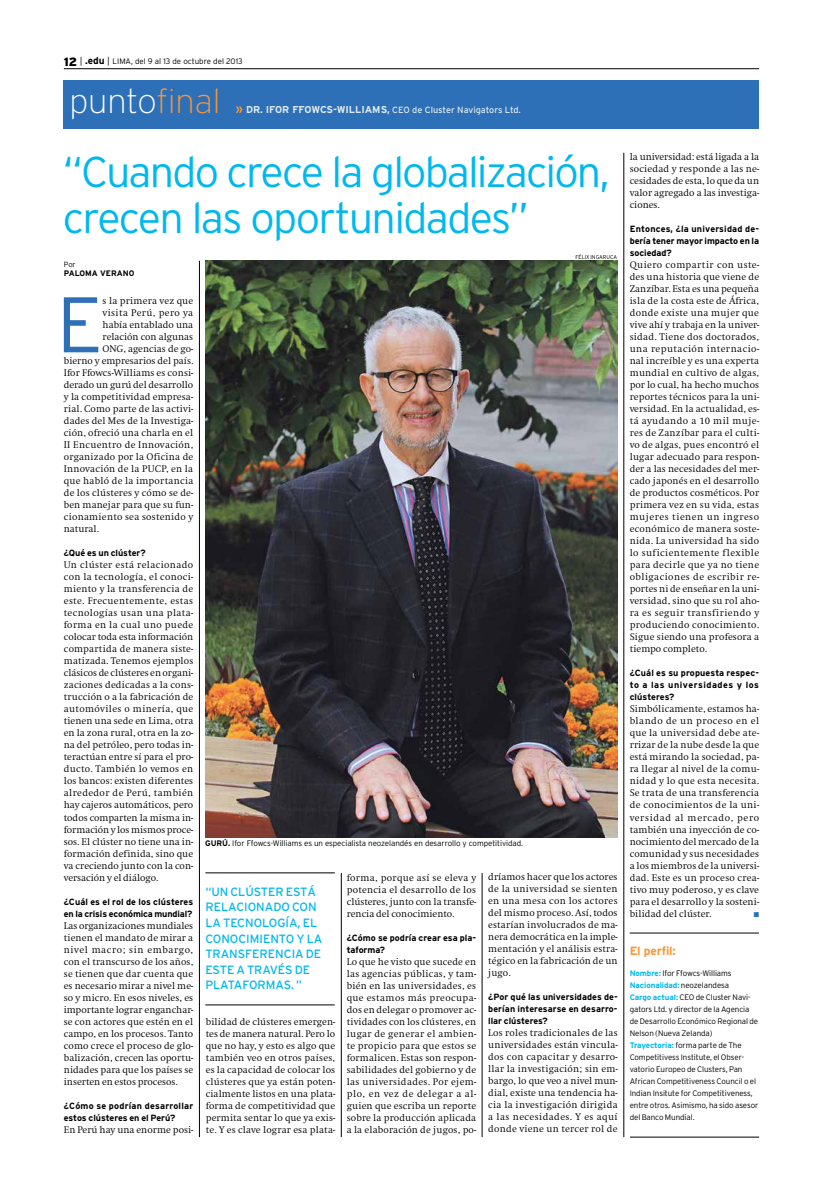
<style>
.page{position:relative;width:823px;height:1191px;background:#fff}
.page>*{position:absolute;margin:0;border:0;box-sizing:border-box;transform-origin:0 0}
.t1{font:300 78.6px "Interstate";color:#2d70b7}
.t2{font:300 43px/45.6px "Interstate";letter-spacing:-.045em;color:#00b8ed}
.t3{font:200 34px "Interstate";color:#fff}
.t4{font:12px/15.6px "Interstate";letter-spacing:-.005em;color:#00b8ed}
.t5{font:700 12px "Interstate";color:#fa9636}
.t6{font:300 10px/12px "Swift EF";letter-spacing:.01em;color:#000;text-align:justify}
.t7{font:700 10px "Interstate";color:#dfeaef}
.t8{font:300 10px "Swift EF";letter-spacing:.03em;color:#000}
.t9{font:300 10px "Swift EF";letter-spacing:.035em;color:#000}
.t10{font:700 9px/12px "Interstate";letter-spacing:.005em;color:#000;text-align:justify}
.t11{font:700 9px/12px "Interstate";letter-spacing:-.015em;color:#000}
.t12{font:700 9px/12px "Interstate";letter-spacing:.025em;color:#000}
.t13{font:9px "Interstate";color:#dfeaef}
.t14{font:300 8px/12px "Interstate";letter-spacing:-.01em;color:#000}
.t15{font:700 8px "Interstate";color:#000}
.t16{font:300 7.5px "Interstate";color:#000}
.t17{font:7px "Zapf Dingbats";color:#2d70b7}
.t18{font:300 5.5px "Interstate";color:#000}
.s1{font-weight:900;font-size:12px}
.s2{font-size:9px}
.s3{font-weight:700;font-size:10px}
.s4{color:#fa9636}
.s5{font-weight:400;font-size:9px}
.s6{font-weight:700}
.s7{font-weight:700;color:#00b8ed}
</style>
<div class="page">
<img style="left:205px;top:261px;width:411px;height:576px">
<hr style="left:64px;top:69px;width:694px;height:1px;background:#000">
<hr style="left:623px;top:153px;width:1px;height:984px;background:#000">
<hr style="left:341px;top:873px;width:1px;height:264px;background:#000">
<hr style="left:481px;top:873px;width:1px;height:264px;background:#000">
<hr style="left:199px;top:261px;width:1px;height:876px;background:#000">
<hr style="left:205px;top:872px;width:129px;height:1px;background:#000">
<hr style="left:205px;top:1004px;width:129px;height:1px;background:#000">
<div style="left:63px;top:81px;width:695px;height:48px;background:#2d70b7"></div>
<hr style="left:629px;top:933px;width:129px;height:1px;background:#000">
<hr style="left:629px;top:1137px;width:129px;height:1px;background:#000">
<svg style="left:236px;top:106px;width:6px;height:7px"></svg>
<p class="t14" style="left:64px;top:55px;width:180px"><span class="s1">12</span> <span class="s2">|</span> <span class="s3">.edu</span> <span class="s2">|</span> LIMA, del 9 al 13 de octubre del 2013</p>
<p class="t3" style="left:69px;top:83px;width:153px">punto<span class="s4">final</span></p>
<p class="t7" style="left:246px;top:104px;width:153px">DR. IFOR FFOWCS-WILLIAM S, <span class="s5">CEO</span></p>
<p class="t13" style="left:412px;top:105px;width:110px">DE CLUSTER NAVIGATORS LTD.</p>
<p class="t2" style="left:63px;top:149px;width:548px">“Cuando crece la globalización, crecen las oportunidades”</p>
<p class="t16" style="left:64px;top:260px;width:13px">Por</p>
<p class="t15" style="left:64px;top:268px;width:72px">Paloma Verano</p>
<p class="t1" style="left:57px;top:280px;width:48px">E</p>
<p class="t6" style="left:102px;top:295px;width:92px">s la primera vez que</p>
<p class="t9" style="left:102px;top:308px;width:92px">visita Perú, pero ya</p>
<p class="t6" style="left:102px;top:319px;width:92px">había entablado una</p>
<p class="t6" style="left:102px;top:331px;width:92px">relación con algunas</p>
<p class="t6" style="left:102px;top:343px;width:92px">ONG, agencias de go-</p>
<p class="t6" style="left:64px;top:355px;width:131px">bierno y empresarios del país.</p>
<p class="t6" style="left:64px;top:367px;width:131px">Ifor Ffowcs-Williams es consi-</p>
<p class="t6" style="left:64px;top:379px;width:131px">derado un gurú del desarrollo</p>
<p class="t6" style="left:64px;top:391px;width:131px">y la competitividad empresa-</p>
<p class="t6" style="left:64px;top:403px;width:131px">rial. Como parte de las activi-</p>
<p class="t6" style="left:64px;top:415px;width:131px">dades del Mes de la Investiga-</p>
<p class="t6" style="left:64px;top:427px;width:131px">ción, ofreció una charla en el</p>
<p class="t8" style="left:64px;top:440px;width:131px">II Encuentro de Innovación,</p>
<p class="t6" style="left:64px;top:451px;width:131px">organizado por la Oficina de</p>
<p class="t6" style="left:64px;top:463px;width:131px">Innovación de la PUCP, en la</p>
<p class="t6" style="left:64px;top:475px;width:131px">que habló de la importancia</p>
<p class="t6" style="left:64px;top:487px;width:131px">de los clústeres y cómo se de-</p>
<p class="t6" style="left:64px;top:499px;width:131px">ben manejar para que su fun-</p>
<p class="t6" style="left:64px;top:511px;width:131px">cionamiento sea sostenido y</p>
<p class="t6" style="left:64px;top:523px;width:37px">natural.</p>
<p class="t10" style="left:64px;top:547px;width:83px">¿Qué es un clúster?</p>
<p class="t6" style="left:64px;top:559px;width:131px">Un clúster está relacionado con la tecnología, el conoci&shy;miento y la transferencia de este. Frecuentemente, estas tecnologías usan una plata&shy;forma en la cual uno puede colocar toda esta información compartida de manera siste&shy;matizada. Tenemos ejemplos clásicos de clústeres en organi&shy;zaciones dedicadas a la cons&shy;trucción o a la fabricación de automóviles o minería, que tienen una sede en Lima, otra en la zona rural, otra en la zo&shy;na del petróleo, pero todas in&shy;teractúan entre sí para el pro&shy;ducto. También lo vemos en los bancos: existen diferentes alrededor de Perú, también hay cajeros automáticos, pero todos comparten la misma in&shy;formación y los mismos proce&shy;sos. El clúster no tiene una in&shy;formación definida, sino que va creciendo junto con la con&shy;versación y el diálogo.</p>
<p class="t11" style="left:64px;top:895px;width:131px">¿Cuál es el rol de los clústeres en la crisis económica mundial?</p>
<p class="t6" style="left:64px;top:919px;width:131px">Las organizaciones mundiales tienen el mandato de mirar a nivel macro; sin embargo, con el transcurso de los años, se tienen que dar cuenta que es necesario mirar a nivel me&shy;so y micro. En esos niveles, es importante lograr enganchar&shy;se con actores que estén en el campo, en los procesos. Tanto como crece el proceso de glo&shy;balización, crecen las oportu&shy;nidades para que los países se inserten en estos procesos.</p>
<p class="t12" style="left:64px;top:1099px;width:131px">¿Cómo se podrían desarrollar estos clústeres en el Perú?</p>
<p class="t6" style="left:64px;top:1123px;width:131px">En Perú hay una enorme posi-</p>
<p class="t18" style="left:575px;top:254px;width:39px">félix i ngaruca</p>
<p class="t14" style="left:205px;top:837px;width:319px"><span class="s6">Gurú.</span> Ifor Ffowcs-Williams es un especialista neozelandés en desarrollo y competitividad.</p>
<p class="t4" style="left:205px;top:883px;width:118px">“UN CLÚSTER ESTÁ<br>RELACIONADO CON<br>LA TECNOLOGÍA, EL<br>CONOCIMIENTO Y LA<br>TRANSFERENCIA DE<br>ESTE A TRAVÉS DE<br>PLATAFORMAS. ”</p>
<p class="t6" style="left:206px;top:1015px;width:131px">bilidad de clústeres emergen&shy;tes de manera natural. Pero lo que no hay, y esto es algo que también veo en otros países, es la capacidad de colocar los clústeres que ya están poten&shy;cialmente listos en una plata&shy;forma de competitividad que permita sentar lo que ya exis&shy;te. Y es clave lograr esa plata-</p>
<p class="t6" style="left:346px;top:871px;width:131px">forma, porque así se eleva y potencia el desarrollo de los clústeres, junto con la transfe&shy;rencia del conocimiento.</p>
<p class="t10" style="left:346px;top:931px;width:131px">¿Cómo se podría crear esa pla&shy;taforma?</p>
<p class="t6" style="left:346px;top:955px;width:131px">Lo que he visto que sucede en las agencias públicas, y tam&shy;bién en las universidades, es que estamos más preocupa&shy;dos en delegar o promover ac&shy;tividades con los clústeres, en lugar de generar el ambien&shy;te propicio para que estos se formalicen. Estas son respon&shy;sabilidades del gobierno y de las universidades. Por ejem&shy;plo, en vez de delegar a al&shy;guien que escriba un reporte sobre la producción aplicada a la elaboración de jugos, po-</p>
<p class="t6" style="left:488px;top:871px;width:131px">dríamos hacer que los actores de la universidad se sienten en una mesa con los actores del mismo proceso. Así, todos estarían involucrados de ma&shy;nera democrática en la imple&shy;mentación y el análisis estra&shy;tégico en la fabricación de un jugo.</p>
<p class="t10" style="left:488px;top:991px;width:131px">¿Por qué las universidades de&shy;berían interesarse en desarro&shy;llar clústeres?</p>
<p class="t6" style="left:488px;top:1027px;width:131px">Los roles tradicionales de las universidades están vincula&shy;dos con capacitar y desarro&shy;llar la investigación; sin em&shy;bargo, lo que veo a nivel mun&shy;dial, existe una tendencia ha&shy;cia la investigación dirigida a las necesidades. Y es aquí donde viene un tercer rol de</p>
<p class="t6" style="left:629px;top:151px;width:131px">la universidad: está ligada a la sociedad y responde a las ne&shy;cesidades de esta, lo que da un valor agregado a las investiga&shy;ciones.</p>
<p class="t10" style="left:629px;top:223px;width:131px">Entonces, ¿la universidad de&shy;bería tener mayor impacto en la sociedad?</p>
<p class="t6" style="left:629px;top:259px;width:131px">Quiero compartir con uste&shy;des una historia que viene de Zanzíbar. Esta es una pequeña isla de la costa este de África, donde existe una mujer que vive ahí y trabaja en la univer&shy;sidad. Tiene dos doctorados, una reputación internacio&shy;nal increíble y es una experta mundial en cultivo de algas, por lo cual, ha hecho muchos reportes técnicos para la uni&shy;versidad. En la actualidad, es&shy;tá ayudando a 10 mil muje&shy;res de Zanzíbar para el culti&shy;vo de algas, pues encontró el lugar adecuado para respon&shy;der a las necesidades del mer&shy;cado japonés en el desarrollo de productos cosméticos. Por primera vez en su vida, estas mujeres tienen un ingreso económico de manera soste&shy;nida. La universidad ha sido lo suficientemente flexible para decirle que ya no tiene obligaciones de escribir re&shy;portes ni de enseñar en la uni&shy;versidad, sino que su rol aho&shy;ra es seguir transfiriendo y produciendo conocimiento.<br>Sigue siendo una profesora a tiempo completo.</p>
<p class="t10" style="left:629px;top:667px;width:131px">¿Cuál es su propuesta respec&shy;to a las universidades y los clústeres?</p>
<p class="t6" style="left:629px;top:703px;width:131px">Simbólicamente, estamos ha&shy;blando de un proceso en el que la universidad debe ate&shy;rrizar de la nube desde la que está mirando la sociedad, pa&shy;ra llegar al nivel de la comu&shy;nidad y lo que esta necesita.<br>Se trata de una transferencia de conocimientos de la uni&shy;versidad al mercado, pero también una inyección de co&shy;nocimiento del mercado de la comunidad y sus necesidades a los miembros de la universi&shy;dad. Este es un proceso crea&shy;tivo muy poderoso, y es clave para el desarrollo y la sosteni&shy;bilidad del clúster.</p>
<p class="t17" style="left:753px;top:910px;width:7px">■</p>
<p class="t5" style="left:629px;top:943px;width:47px">El perfil:</p>
<p class="t14" style="left:629px;top:966px;width:130px"><span class="s7">Nombre:</span> Ifor Ffowcs-Williams<br><span class="s7">Nacionalidad:</span> neozelandesa<br><span class="s7">Cargo actual:</span> CEO de Cluster N avi&shy;gators Ltd. y director de la Agencia de Desarrollo Económico Regional de<br>Nelson (N ueva Zelanda)<br><span class="s7">Trayectoria:</span> forma parte de The<br>Competitivess Institute, el Obser&shy;vatorio Europeo de Clusters, Pan<br>African Competitiveness Council o el<br>Indian Insitute for Competitiveness, entre otros. Asimismo, ha sido asesor del Banco Mundial.</p>
</div>
